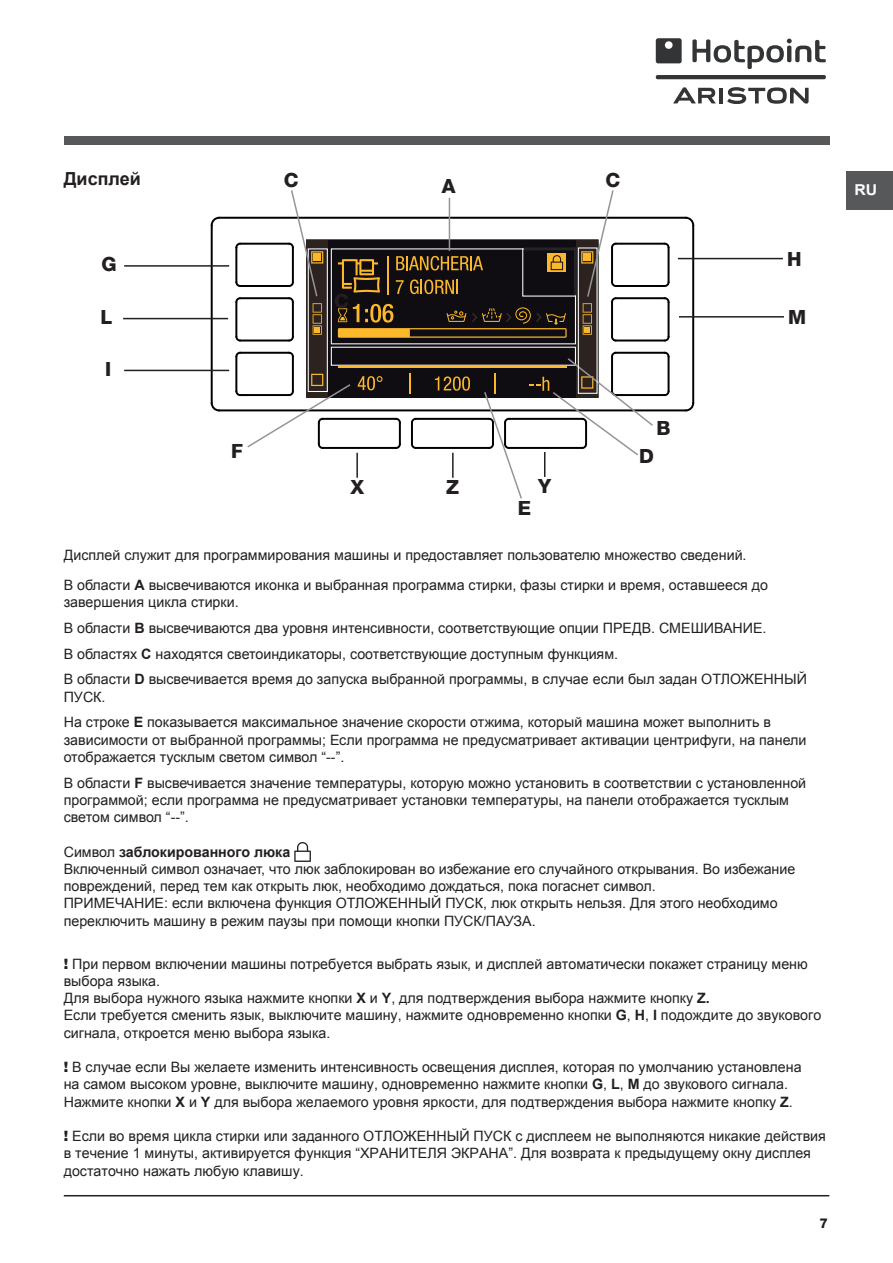
<style>
.page{position:relative;width:893px;height:1263px;background:#fff}
.page>*{position:absolute;margin:0;border:0;box-sizing:border-box;transform-origin:0 0}
.Titolo_333{font:800 19.5px "Helvetica Neue";color:#231f20}
.Corpo_testo{font:700 18px "Arial";color:#231f20}
.t1{font:700 15px "Arial";color:#fff;scale:1.05 1}
.Corpo_testo-2{font:14.25px/17.2px "Arial";color:#231f20}
.t2{font:800 13.5px "Helvetica Neue";color:#231f20}
.s1{font-weight:700}
.s2{font-family:"Helvetica Neue";font-weight:900}
</style>
<div class="page">
<hr style="left:64px;top:1195px;width:765px;height:1px;background:#231f20">
<div style="left:846px;top:172px;width:47px;height:38px;background:#57585a"></div>
<div style="left:64px;top:136px;width:765px;height:9px;background:#57585a"></div>
<svg style="left:692px;top:39px;width:134px;height:30px"></svg>
<svg style="left:656px;top:38px;width:26px;height:25px"></svg>
<hr style="left:656px;top:75px;width:170px;height:4px;background:#323436;border-radius:2px">
<hr style="left:720px;top:88px;width:3px;height:15px;background:#323436">
<svg style="left:727px;top:87px;width:82px;height:17px"></svg>
<svg style="left:673px;top:87px;width:43px;height:16px"></svg>
<svg style="left:294px;top:842px;width:17px;height:20px"></svg>
<hr style="left:692px;top:224px;width:2px;height:180px;background:#000">
<svg style="left:687px;top:217px;width:7px;height:9px"></svg>
<hr style="left:218px;top:217px;width:469px;height:2px;background:#000">
<svg style="left:211px;top:217px;width:9px;height:7px"></svg>
<hr style="left:211px;top:224px;width:2px;height:180px;background:#000">
<svg style="left:211px;top:402px;width:7px;height:9px"></svg>
<hr style="left:218px;top:409px;width:469px;height:2px;background:#000">
<svg style="left:685px;top:402px;width:9px;height:9px"></svg>
<hr style="left:322px;top:418px;width:75px;height:2px;background:#000">
<svg style="left:395px;top:418px;width:6px;height:6px"></svg>
<hr style="left:322px;top:447px;width:75px;height:2px;background:#000">
<hr style="left:508px;top:418px;width:75px;height:2px;background:#000">
<hr style="left:508px;top:447px;width:75px;height:2px;background:#000">
<hr style="left:415px;top:418px;width:75px;height:2px;background:#000">
<hr style="left:415px;top:447px;width:75px;height:2px;background:#000">
<svg style="left:411px;top:445px;width:6px;height:4px"></svg>
<hr style="left:411px;top:422px;width:2px;height:23px;background:#000">
<svg style="left:411px;top:418px;width:6px;height:4px"></svg>
<hr style="left:399px;top:422px;width:2px;height:23px;background:#000">
<svg style="left:395px;top:443px;width:6px;height:6px"></svg>
<hr style="left:235px;top:301px;width:2px;height:37px;background:#000">
<svg style="left:235px;top:297px;width:6px;height:6px"></svg>
<hr style="left:239px;top:243px;width:51px;height:2px;background:#000">
<hr style="left:235px;top:247px;width:2px;height:36px;background:#000">
<svg style="left:235px;top:243px;width:6px;height:6px"></svg>
<hr style="left:239px;top:285px;width:51px;height:2px;background:#000">
<svg style="left:235px;top:281px;width:5px;height:6px"></svg>
<hr style="left:292px;top:356px;width:2px;height:36px;background:#000">
<hr style="left:239px;top:352px;width:51px;height:2px;background:#000">
<svg style="left:288px;top:352px;width:6px;height:6px"></svg>
<hr style="left:235px;top:356px;width:2px;height:36px;background:#000">
<svg style="left:235px;top:352px;width:6px;height:6px"></svg>
<hr style="left:239px;top:339px;width:51px;height:2px;background:#000">
<svg style="left:235px;top:336px;width:6px;height:5px"></svg>
<hr style="left:239px;top:297px;width:51px;height:2px;background:#000">
<hr style="left:615px;top:297px;width:51px;height:2px;background:#000">
<svg style="left:664px;top:297px;width:5px;height:6px"></svg>
<hr style="left:615px;top:285px;width:51px;height:2px;background:#000">
<hr style="left:615px;top:243px;width:51px;height:2px;background:#000">
<svg style="left:664px;top:243px;width:5px;height:6px"></svg>
<hr style="left:668px;top:247px;width:1px;height:36px;background:#000">
<svg style="left:665px;top:281px;width:4px;height:6px"></svg>
<hr style="left:615px;top:394px;width:51px;height:2px;background:#000">
<hr style="left:668px;top:356px;width:1px;height:36px;background:#000">
<svg style="left:665px;top:390px;width:4px;height:6px"></svg>
<hr style="left:615px;top:352px;width:51px;height:2px;background:#000">
<svg style="left:664px;top:352px;width:5px;height:6px"></svg>
<hr style="left:668px;top:301px;width:1px;height:37px;background:#000">
<hr style="left:615px;top:339px;width:51px;height:2px;background:#000">
<div style="left:306px;top:240px;width:292px;height:157px;background:#0f0c12"></div>
<svg style="left:396px;top:256px;width:87px;height:14px"></svg>
<svg style="left:396px;top:280px;width:8px;height:14px"></svg>
<svg style="left:410px;top:280px;width:48px;height:14px"></svg>
<hr style="left:387px;top:256px;width:2px;height:39px;background:#fcb82b">
<svg style="left:338px;top:259px;width:42px;height:34px"></svg>
<svg style="left:358px;top:376px;width:24px;height:14px"></svg>
<div style="left:306px;top:240px;width:22px;height:157px;background:#2c2321"></div>
<svg style="left:576px;top:240px;width:20px;height:112px"></svg>
<hr style="left:338px;top:367px;width:229px;height:1px;background:#fcb82b">
<svg style="left:410px;top:373px;width:1px;height:21px"></svg>
<svg style="left:548px;top:253px;width:18px;height:19px"></svg>
<svg style="left:551px;top:255px;width:12px;height:15px"></svg>
<svg style="left:435px;top:376px;width:35px;height:15px"></svg>
<svg style="left:337px;top:304px;width:230px;height:34px"></svg>
<hr style="left:124px;top:265px;width:105px;height:2px;background:#231f20">
<hr style="left:124px;top:370px;width:105px;height:1px;background:#231f20">
<hr style="left:678px;top:258px;width:105px;height:1px;background:#231f20">
<hr style="left:356px;top:453px;width:2px;height:25px;background:#231f20">
<hr style="left:452px;top:453px;width:2px;height:25px;background:#231f20">
<hr style="left:123px;top:318px;width:105px;height:1px;background:#231f20">
<hr style="left:679px;top:316px;width:105px;height:2px;background:#231f20">
<hr style="left:449px;top:198px;width:1px;height:53px;background:#939598">
<svg style="left:529px;top:352px;width:126px;height:125px"></svg>
<svg style="left:483px;top:373px;width:40px;height:126px"></svg>
<svg style="left:235px;top:374px;width:117px;height:75px"></svg>
<hr style="left:574px;top:247px;width:3px;height:48px;background:#262324">
<hr style="left:524px;top:247px;width:53px;height:3px;background:#262324">
<div style="left:308px;top:248px;width:20px;height:144px;border:1px solid #fff"></div>
<div style="left:578px;top:247px;width:20px;height:147px;border:1px solid #fff"></div>
<svg style="left:288px;top:190px;width:35px;height:151px"></svg>
<svg style="left:581px;top:190px;width:36px;height:151px"></svg>
<p class="Corpo_testo" style="left:64px;top:167px;width:79px">Дисплей</p>
<p class="Titolo_333" style="left:284px;top:168px;width:16px">C</p>
<p class="Titolo_333" style="left:606px;top:169px;width:16px">C</p>
<p class="Titolo_333" style="left:442px;top:175px;width:15px">A</p>
<p class="Titolo_333" style="left:102px;top:253px;width:17px">G</p>
<p class="Titolo_333" style="left:787px;top:247px;width:16px">H</p>
<p class="Titolo_333" style="left:100px;top:306px;width:13px">L</p>
<p class="Titolo_333" style="left:788px;top:306px;width:20px">M</p>
<p class="Titolo_333" style="left:105px;top:357px;width:8px">I</p>
<p class="Titolo_333" style="left:231px;top:439px;width:13px">F</p>
<p class="Titolo_333" style="left:350px;top:475px;width:15px">X</p>
<p class="Titolo_333" style="left:446px;top:475px;width:15px">Z</p>
<p class="Titolo_333" style="left:538px;top:474px;width:15px">Y</p>
<p class="Titolo_333" style="left:518px;top:496px;width:15px">E</p>
<p class="Titolo_333" style="left:657px;top:417px;width:16px">B</p>
<p class="Titolo_333" style="left:639px;top:445px;width:16px">D</p>
<p class="Corpo_testo-2" style="left:64px;top:546px;width:684px">Дисплей служит для программирования машины и предоставляет пользователю множество сведений.</p>
<p class="Corpo_testo-2" style="left:64px;top:576px;width:706px">В области <span class="s1">A</span> высвечиваются иконка и выбранная программа стирки, фазы стирки и время, оставшееся до завершения цикла стирки.</p>
<p class="Corpo_testo-2" style="left:64px;top:619px;width:704px">В области <span class="s1">B</span> высвечиваются два уровня интенсивности, соответствующие опции ПРЕДВ. СМЕШИВАНИЕ.</p>
<p class="Corpo_testo-2" style="left:64px;top:645px;width:556px">В областях <span class="s1">C</span> находятся светоиндикаторы, соответствующие доступным функциям.</p>
<p class="Corpo_testo-2" style="left:64px;top:671px;width:745px">В области <span class="s1">D</span> высвечивается время до запуска выбранной программы, в случае если был задан ОТЛОЖЕННЫЙ<br>ПУСК.</p>
<p class="Corpo_testo-2" style="left:64px;top:714px;width:744px">На строке <span class="s1">E</span> показывается максимальное значение скорости отжима, который машина может выполнить в зависимости от выбранной программы; Если программа не предусматривает активации центрифуги, на панели отображается тусклым светом символ “--”.</p>
<p class="Corpo_testo-2" style="left:64px;top:774px;width:744px">В области <span class="s1">F</span> высвечивается значение температуры, которую можно установить в соответствии с установленной программой; если программа не предусматривает установки температуры, на панели отображается тусклым светом символ “--”.</p>
<p class="Corpo_testo-2" style="left:64px;top:843px;width:733px">Символ <span class="s1">заблокированного люка<br></span>Включенный символ означает, что люк заблокирован во избежание его случайного открывания. Во избежание повреждений, перед тем как открыть люк, необходимо дождаться, пока погаснет символ.<br>ПРИМЕЧАНИЕ: если включена функция ОТЛОЖЕННЫЙ ПУСК, люк открыть нельзя. Для этого необходимо переключить машину в режим паузы при помощи кнопки ПУСК/ПАУЗА.</p>
<p class="Corpo_testo-2" style="left:64px;top:955px;width:746px"><span class="s2">!</span> При первом включении машины потребуется выбрать язык, и дисплей автоматически покажет страницу меню выбора языка.</p>
<p class="Corpo_testo-2" style="left:64px;top:990px;width:647px">Для выбора нужного языка нажмите кнопки <span class="s1">X</span> и <span class="s1">Y</span>, для подтверждения выбора нажмите кнопку <span class="s1">Z.</span></p>
<p class="Corpo_testo-2" style="left:64px;top:1007px;width:759px">Если требуется сменить язык, выключите машину, нажмите одновременно кнопки <span class="s1">G</span>, <span class="s1">H</span>, <span class="s1">I</span> подождите до звукового сигнала, откроется меню выбора языка.</p>
<p class="Corpo_testo-2" style="left:64px;top:1059px;width:739px"><span class="s2">!</span> В случае если Вы желаете изменить интенсивность освещения дисплея, которая по умолчанию установлена на самом высоком уровне, выключите машину, одновременно нажмите кнопки <span class="s1">G</span>, <span class="s1">L</span>, <span class="s1">M</span> до звукового сигнала.<br>Нажмите кнопки <span class="s1">X</span> и <span class="s1">Y</span> для выбора желаемого уровня яркости, для подтверждения выбора нажмите кнопку <span class="s1">Z</span>.</p>
<p class="Corpo_testo-2" style="left:64px;top:1128px;width:764px"><span class="s2">!</span> Если во время цикла стирки или заданного ОТЛОЖЕННЫЙ ПУСК с дисплеем не выполняются никакие действия в течение 1 минуты, активируется функция “ХРАНИТЕЛЯ ЭКРАНА”. Для возврата к предыдущему окну дисплея достаточно нажать любую клавишу.</p>
<p class="t2" style="left:819px;top:1215px;width:10px">7</p>
<p class="t1" style="left:854px;top:180px;width:23px">RU</p>
</div>
